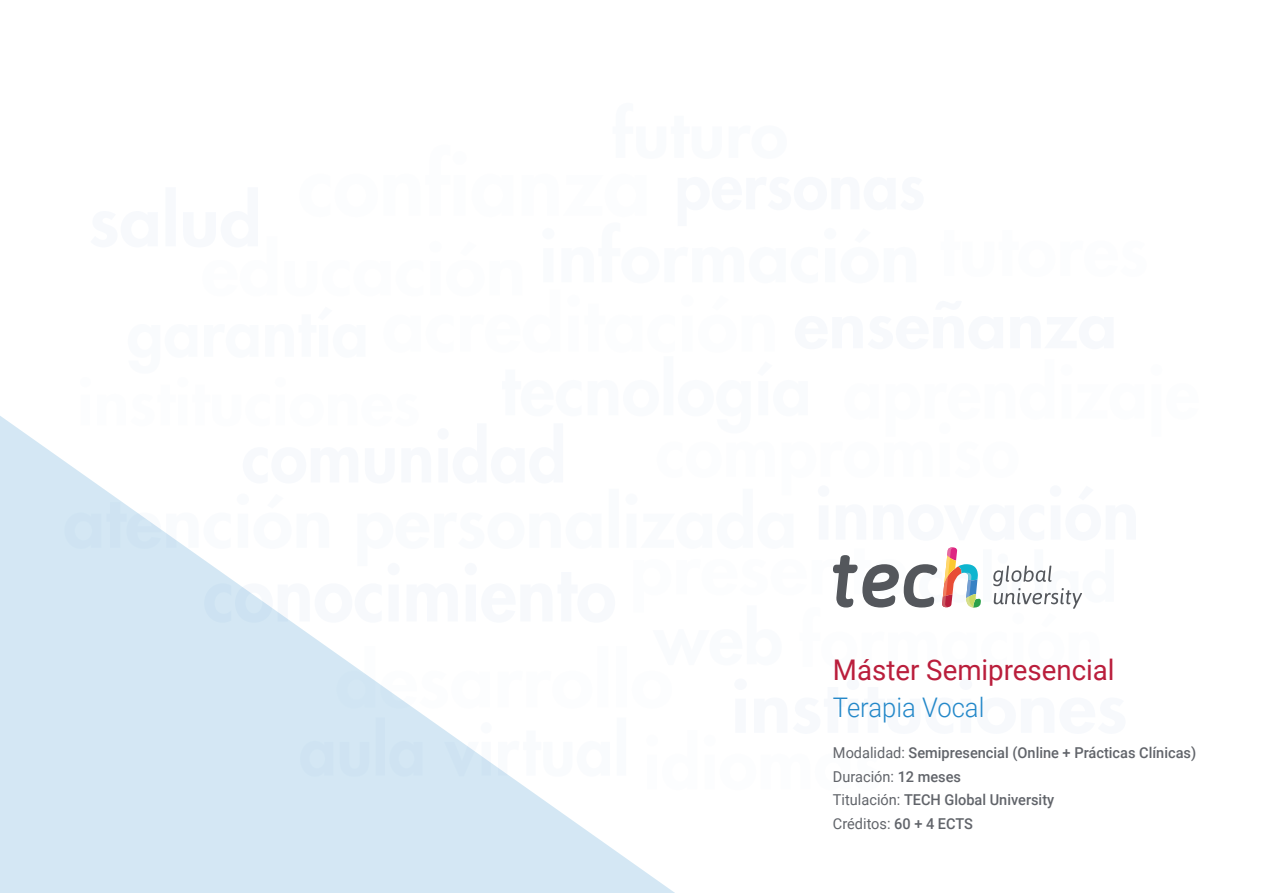
<style>
.page{position:relative;width:1263px;height:893px;background:#fff}
.page>*{position:absolute;margin:0;border:0;box-sizing:border-box;transform-origin:0 0}
.t1{font:28.5px "Roboto";color:#ba1e3c}
.t2{font:300 27px "Roboto";color:#2488c9;scale:.95 1}
.t3{font:500 15px/23.7px "Roboto";color:#61646a}
.s1{font-weight:400}
</style>
<div class="page">
<svg style="left:0;top:416px;width:675px;height:477px;background:#d8e9f5"></svg>
<svg style="left:64px;top:416px;width:1018px;height:374px"></svg>
<h1 class="t1" style="left:833px;top:650px;width:283px">Máster Semipresencial</h1>
<h2 class="t2" style="left:833px;top:689px;width:161px">Terapia Vocal</h2>
<p class="t3" style="left:833px;top:740px;width:365px"><span class="s1">Modalidad:</span> Semipresencial (Online + Prácticas Clínicas)<br><span class="s1">Duración:</span> 12 meses<br><span class="s1">Titulación:</span> TECH Global University<br><span class="s1">Créditos:</span> 60 + 4 ECTS</p>
</div>
